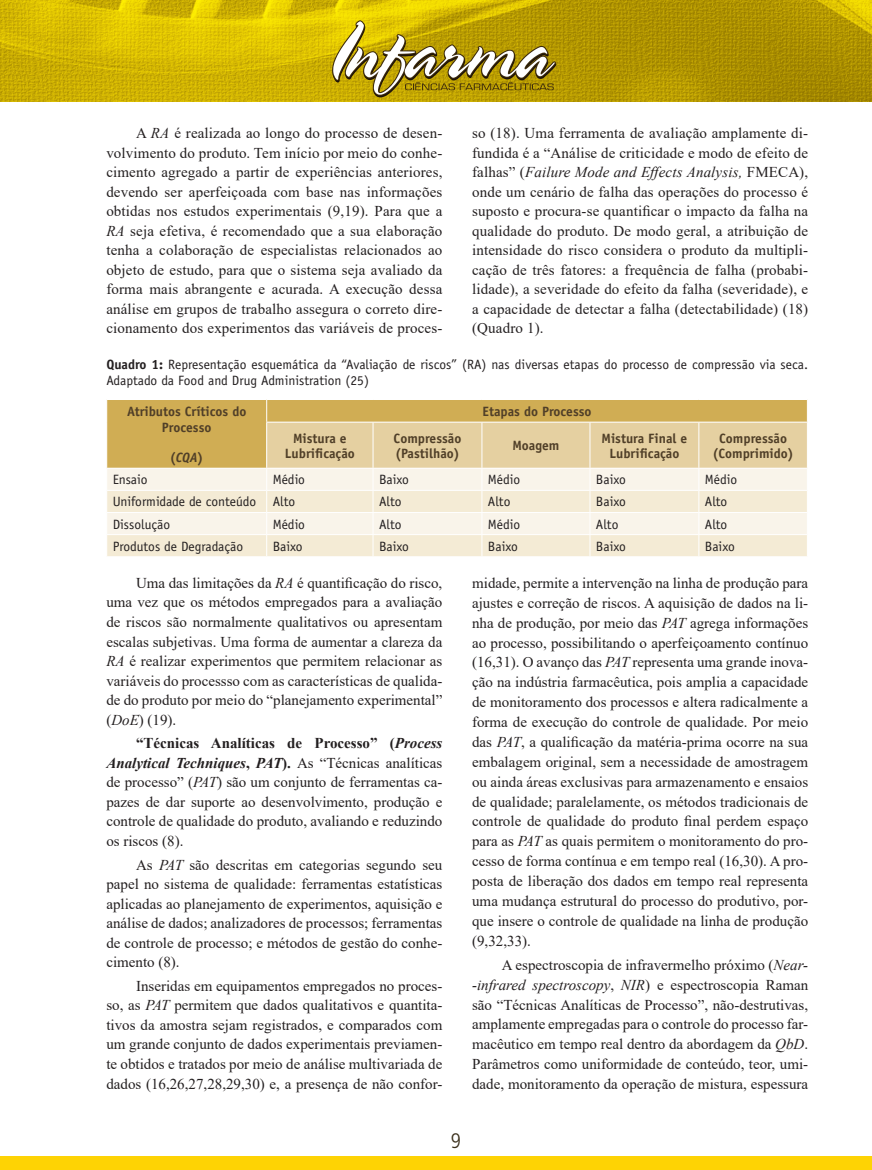
<style>
.page{position:relative;width:872px;height:1170px;background:#fff}
.page>*{position:absolute;margin:0;border:0;box-sizing:border-box;transform-origin:0 0}
.t1{font:300 condensed 21px "Frutiger";color:#3a2f1b}
.t2{font:15px/19.5px "Times New Roman";color:#231f20;text-align:justify}
.t3{font:13.5px/15.5px "Officina Sans";color:#231f20}
.t4{font:700 13.5px/15.6px "Officina Sans";color:#503f28;text-align:center}
.t5{font:italic 700 13.5px "Officina Sans";color:#503f28}
.s1{font-style:italic}
.s2{font-weight:700}
.s3{font-style:normal}
.s4{font-weight:700;font-style:italic}
</style>
<div class="page">
<img style="left:0;top:0;width:872px;height:101px">
<div style="left:0;top:1155px;width:872px;height:14px;background:#fed304"></div>
<svg style="left:332px;top:20px;width:224px;height:77px"></svg>
<div style="left:107px;top:400px;width:159px;height:68px;background:#d0ad54"></div>
<div style="left:107px;top:469px;width:159px;height:21px;background:#f9f4ea"></div>
<svg style="left:107px;top:491px;width:159px;height:65px;background:#f5eedc"></svg>
<svg style="left:106px;top:400px;width:1px;height:22px"></svg>
<hr style="left:106px;top:512px;width:161px;height:1px;background:#fff">
<hr style="left:106px;top:534px;width:161px;height:1px;background:#fff">
<svg style="left:266px;top:400px;width:542px;height:156px;background:#ecddbb"></svg>
<p class="t2" style="left:106px;top:123px;width:337px;text-indent:30px">A <span class="s1">RA</span> é realizada ao longo do processo de desen&shy;volvimento do produto. Tem início por meio do conhe&shy;cimento agregado a partir de experiências anteriores, devendo ser aperfeiçoada com base nas informações obtidas nos estudos experimentais (9,19). Para que a <span class="s1">RA</span> seja efetiva, é recomendado que a sua elaboração tenha a colaboração de especialistas relacionados ao objeto de estudo, para que o sistema seja avaliado da forma mais abrangente e acurada. A execução dessa análise em grupos de trabalho assegura o correto dire&shy;cionamento dos experimentos das variáveis de proces-</p>
<p class="t2" style="left:472px;top:123px;width:338px">so (18). Uma ferramenta de avaliação amplamente di&shy;fundida é a “Análise de criticidade e modo de efeito de falhas” (<span class="s1">Failure Mode and Effects Analysis,</span> FMECA), onde um cenário de falha das operações do processo é suposto e procura-se quantificar o impacto da falha na qualidade do produto. De modo geral, a atribuição de intensidade do risco considera o produto da multipli&shy;cação de três fatores: a frequência de falha (probabi&shy;lidade), a severidade do efeito da falha (severidade), e a capacidade de detectar a falha (detectabilidade) (18) (Quadro 1).</p>
<p class="t3" style="left:106px;top:357px;width:703px"><span class="s2">Quadro 1:</span> Representação esquemática da “Avaliação de riscos” (RA) nas diversas etapas do processo de compressão via seca.<br>Adaptado da Food and Drug Administration (25)</p>
<p class="t4" style="left:127px;top:403px;width:121px">Atributos Críticos do<br>Processo</p>
<p class="t5" style="left:170px;top:449px;width:35px"><span class="s3">(</span>CQA<span class="s3">)</span></p>
<p class="t4" style="left:482px;top:403px;width:111px">Etapas do Processo</p>
<p class="t4" style="left:285px;top:430px;width:71px">Mistura e<br>Lubrificação</p>
<p class="t4" style="left:393px;top:430px;width:69px;text-align:left">Compressão (Pastilhão)</p>
<p class="t4" style="left:512px;top:438px;width:49px">Moagem</p>
<p class="t4" style="left:601px;top:430px;width:87px">Mistura Final e<br>Lubrificação</p>
<p class="t4" style="left:712px;top:430px;width:83px">Compressão (Comprimido)</p>
<p class="t3" style="left:113px;top:472px;width:36px">Ensaio</p>
<p class="t3" style="left:273px;top:472px;width:34px">Médio</p>
<p class="t3" style="left:379px;top:472px;width:32px">Baixo</p>
<p class="t3" style="left:488px;top:472px;width:34px">Médio</p>
<p class="t3" style="left:596px;top:472px;width:32px">Baixo</p>
<p class="t3" style="left:705px;top:472px;width:34px">Médio</p>
<p class="t3" style="left:113px;top:494px;width:184px">Uniformidade de conteúdo Alto</p>
<p class="t3" style="left:379px;top:494px;width:24px">Alto</p>
<p class="t3" style="left:488px;top:494px;width:24px">Alto</p>
<p class="t3" style="left:596px;top:494px;width:32px">Baixo</p>
<p class="t3" style="left:705px;top:494px;width:24px">Alto</p>
<p class="t3" style="left:113px;top:516px;width:59px">Dissolução</p>
<p class="t3" style="left:273px;top:516px;width:34px">Médio</p>
<p class="t3" style="left:379px;top:516px;width:24px">Alto</p>
<p class="t3" style="left:488px;top:516px;width:34px">Médio</p>
<p class="t3" style="left:596px;top:516px;width:24px">Alto</p>
<p class="t3" style="left:705px;top:516px;width:24px">Alto</p>
<p class="t3" style="left:113px;top:538px;width:132px">Produtos de Degradação</p>
<p class="t3" style="left:273px;top:538px;width:32px">Baixo</p>
<p class="t3" style="left:379px;top:538px;width:32px">Baixo</p>
<p class="t3" style="left:488px;top:538px;width:32px">Baixo</p>
<p class="t3" style="left:596px;top:538px;width:32px">Baixo</p>
<p class="t3" style="left:705px;top:538px;width:32px">Baixo</p>
<p class="t2" style="left:106px;top:572px;width:337px;text-indent:30px">Uma das limitações da <span class="s1">RA</span> é quantificação do risco, uma vez que os métodos empregados para a avaliação de riscos são normalmente qualitativos ou apresentam escalas subjetivas. Uma forma de aumentar a clareza da <span class="s1">RA</span> é realizar experimentos que permitem relacionar as variáveis do processso com as características de qualida&shy;de do produto por meio do “planejamento experimental” (<span class="s1">DoE</span>) (19).</p>
<p class="t2" style="left:106px;top:733px;width:337px;text-indent:30px"><span class="s2">“Técnicas Analíticas de Processo” (</span><span class="s4">Process Analytical Techniques</span><span class="s2">,</span> <span class="s4">PAT</span><span class="s2">).</span> As “Técnicas analíticas de processo” (<span class="s1">PAT</span>) são um conjunto de ferramentas ca&shy;pazes de dar suporte ao desenvolvimento, produção e controle de qualidade do produto, avaliando e reduzindo os riscos (8).</p>
<p class="t2" style="left:106px;top:854px;width:337px;text-indent:30px">As <span class="s1">PAT</span> são descritas em categorias segundo seu papel no sistema de qualidade: ferramentas estatísticas aplicadas ao planejamento de experimentos, aquisição e análise de dados; analizadores de processos; ferramentas de controle de processo; e métodos de gestão do conhe&shy;cimento (8).</p>
<p class="t2" style="left:106px;top:975px;width:337px;text-indent:30px">Inseridas em equipamentos empregados no proces&shy;so, as <span class="s1">PAT</span> permitem que dados qualitativos e quantita&shy;tivos da amostra sejam registrados, e comparados com um grande conjunto de dados experimentais previamen&shy;te obtidos e tratados por meio de análise multivariada de dados (16,26,27,28,29,30) e, a presença de não confor-</p>
<p class="t2" style="left:472px;top:572px;width:337px">midade, permite a intervenção na linha de produção para ajustes e correção de riscos. A aquisição de dados na li&shy;nha de produção, por meio das <span class="s1">PAT</span> agrega informações ao processo, possibilitando o aperfeiçoamento contínuo (16,31). O avanço das <span class="s1">PAT</span> representa uma grande inova&shy;ção na indústria farmacêutica, pois amplia a capacidade de monitoramento dos processos e altera radicalmente a forma de execução do controle de qualidade. Por meio das <span class="s1">PAT</span>, a qualificação da matéria-prima ocorre na sua embalagem original, sem a necessidade de amostragem ou ainda áreas exclusivas para armazenamento e ensaios de qualidade; paralelamente, os métodos tradicionais de controle de qualidade do produto final perdem espaço para as <span class="s1">PAT</span> as quais permitem o monitoramento do pro&shy;cesso de forma contínua e em tempo real (16,30). A pro&shy;posta de liberação dos dados em tempo real representa uma mudança estrutural do processo do produtivo, por&shy;que insere o controle de qualidade na linha de produção (9,32,33).</p>
<p class="t2" style="left:472px;top:954px;width:337px;text-indent:30px">A espectroscopia de infravermelho próximo (<span class="s1">Near--infrared spectroscopy</span>, <span class="s1">NIR</span>) e espectroscopia Raman são “Técnicas Analíticas de Processo”, não-destrutivas, amplamente empregadas para o controle do processo far&shy;macêutico em tempo real dentro da abordagem da <span class="s1">QbD</span>.<br>Parâmetros como uniformidade de conteúdo, teor, umi&shy;dade, monitoramento da operação de mistura, espessura</p>
<h1 class="t1" style="left:451px;top:1128px;width:12px">9</h1>
</div>
